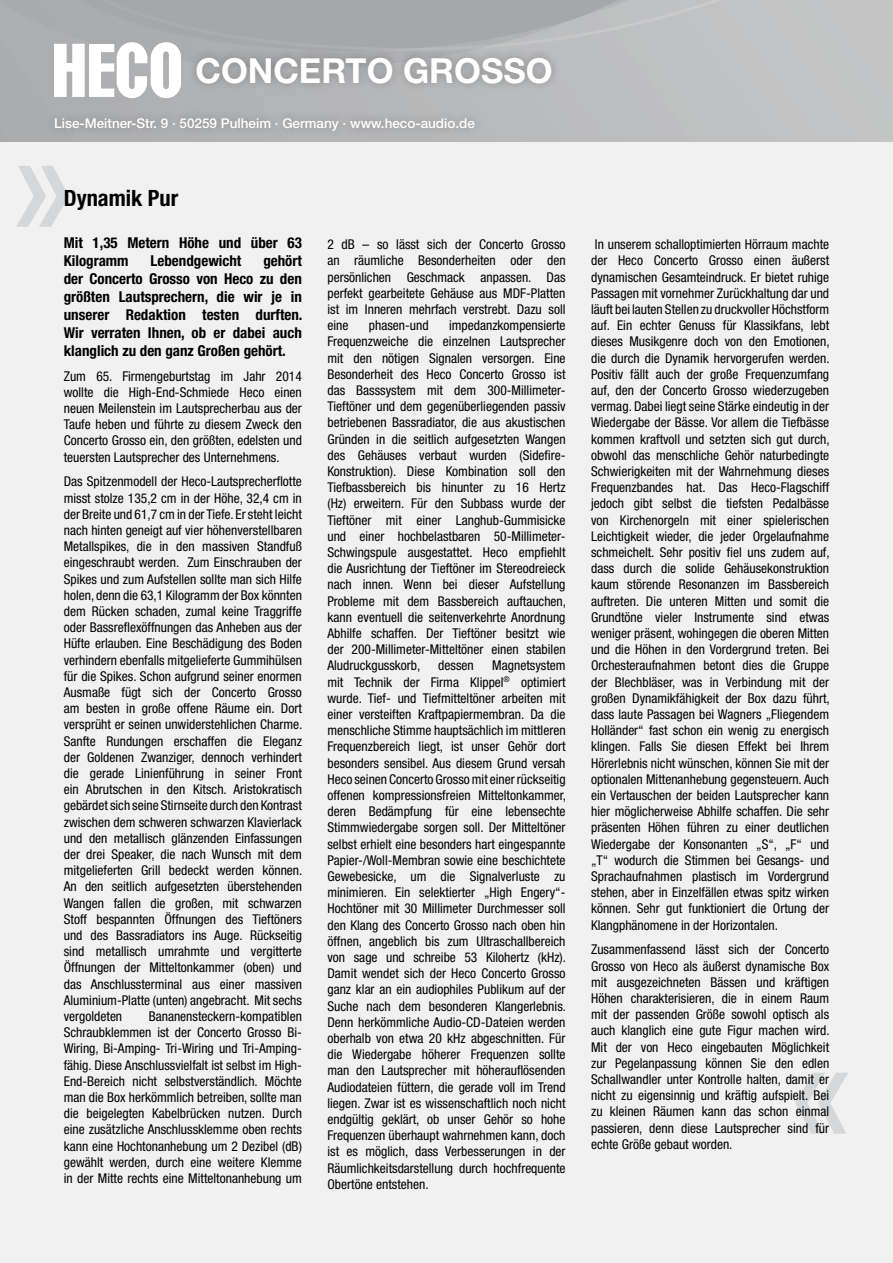
<style>
.page{position:relative;width:893px;height:1263px;background:#fff}
.page>*{position:absolute;margin:0;border:0;box-sizing:border-box;transform-origin:0 0}
.t1{font:700 34.5px "Helvetica Neue LT Std";color:#fff}
.t2{font:700 condensed 22.5px "Helvetica Neue LT Std";color:#000}
.t3{font:700 condensed 15px/18px "Helvetica Neue LT Std";color:#000}
.t4{font:condensed 13.5px/16.2px "Helvetica Neue LT Std";color:#000;text-align:justify}
.t5{font:500 13.5px "Helvetica Neue LT Std";color:#fff}
</style>
<div class="page">
<svg style="left:0;top:0;width:893px;height:142px;background:#b6b7b9"></svg>
<div style="left:0;top:142px;width:893px;height:1121px;background:#f1f1f2"></div>
<div style="left:45px;top:109px;width:439px;height:31px;background:#adaeb0"></div>
<div style="left:187px;top:48px;width:374px;height:44px;background:#000;opacity:.25"></div>
<svg style="left:54px;top:42px;width:127px;height:56px"></svg>
<svg style="left:16px;top:166px;width:53px;height:61px"></svg>
<svg style="left:795px;top:1073px;width:53px;height:61px"></svg>
<h1 class="t1" style="left:195px;top:49px;width:359px">CONC ERTO GROSSO</h1>
<p class="t5" style="left:54px;top:115px;width:422px">Lise-Meitner-Str. 9 · 50259 Pulheim · Germany · www.heco-audio.de</p>
<h2 class="t2" style="left:64px;top:185px;width:116px">Dynamik Pur</h2>
<p class="t3" style="left:64px;top:233px;width:240px">Mit 1,35 Metern Höhe und über 63<br>Kilogramm</p>
<p class="t3" style="left:64px;top:251px;width:240px;text-align:justify;text-indent:200px">gehört der Concerto Grosso von Heco zu den größten Lautsprechern, die wir je in unserer Redaktion testen durften.<br>Wir verraten Ihnen, ob er dabei auch klanglich zu den ganz Großen gehört.</p>
<p class="t4" style="left:64px;top:368px;width:240px">Zum 65. Firmengeburtstag im Jahr 2014 wollte die High-End-Schmiede Heco einen neuen Meilenstein im Lautsprecherbau aus der Taufe heben und führte zu diesem Zweck den Concerto Grosso ein, den größten, edelsten und teuersten Lautsprecher des Unternehmens.</p>
<p class="t4" style="left:64px;top:473px;width:240px">Das Spitzenmodell der Heco-Lautsprecherflotte misst stolze 135,2 cm in der Höhe, 32,4 cm in der Breite und 61,7 cm in der Tiefe. Er steht leicht nach hinten geneigt auf vier höhenverstellbaren Metallspikes, die in den massiven Standfuß eingeschraubt werden. Zum Einschrauben der Spikes und zum Aufstellen sollte man sich Hilfe holen, denn die 63,1 Kilogramm der Box könnten dem Rücken schaden, zumal keine Traggriffe oder Bassreflexöffnungen das Anheben aus der Hüfte erlauben. Eine Beschädigung des Boden verhindern ebenfalls mitgelieferte Gummihülsen für die Spikes. Schon aufgrund seiner enormen Ausmaße fügt sich der Concerto Grosso am besten in große offene Räume ein. Dort versprüht er seinen unwiderstehlichen Charme.<br>Sanfte Rundungen erschaffen die Eleganz der Goldenen Zwanziger, dennoch verhindert die gerade Linienführung in seiner Front ein Abrutschen in den Kitsch. Aristokratisch gebärdet sich seine Stirnseite durch den Kontrast zwischen dem schweren schwarzen Klavierlack und den metallisch glänzenden Einfassungen der drei Speaker, die nach Wunsch mit dem mitgelieferten Grill bedeckt werden können.<br>An den seitlich aufgesetzten überstehenden Wangen fallen die großen, mit schwarzen Stoff bespannten Öffnungen des Tieftöners und des Bassradiators ins Auge. Rückseitig sind metallisch umrahmte und vergitterte Öffnungen der Mitteltonkammer (oben) und das Anschlussterminal aus einer massiven Aluminium-Platte (unten) angebracht. Mit sechs vergoldeten</p>
<p class="t3" style="left:151px;top:251px;width:92px">Lebendgewicht</p>
<p class="t4" style="left:64px;top:1008px;width:240px;text-indent:85px">Bananensteckern-kompatiblen Schraubklemmen ist der Concerto Grosso Bi-Wiring, Bi-Amping- Tri-Wiring und Tri-Amping&shy;fähig. Diese Anschlussvielfalt ist selbst im High-End-Bereich nicht selbstverständlich. Möchte man die Box herkömmlich betreiben, sollte man die beigelegten Kabelbrücken nutzen. Durch eine zusätzliche Anschlussklemme oben rechts kann eine Hochtonanhebung um 2 Dezibel (dB) gewählt werden, durch eine weitere Klemme in der Mitte rechts eine Mitteltonanhebung um</p>
<p class="t4" style="left:327px;top:236px;width:240px">2 dB – so lässt sich der Concerto Grosso an räumliche Besonderheiten oder den persönlichen Geschmack anpassen. Das perfekt gearbeitete Gehäuse aus MDF-Platten ist im Inneren mehrfach verstrebt. Dazu soll eine</p>
<p class="t4" style="left:327px;top:317px;width:240px;text-indent:122px">impedanzkompensierte Frequenzweiche die einzelnen Lautsprecher mit den nötigen Signalen versorgen. Eine Besonderheit des Heco Concerto Grosso ist das Basssystem mit dem 300-Millimeter-Tieftöner und dem gegenüberliegenden passiv betriebenen Bassradiator, die aus akustischen Gründen in die seitlich aufgesetzten Wangen des Gehäuses verbaut wurden (Sidefire-Konstruktion). Diese Kombination soll den Tiefbassbereich bis hinunter zu 16 Hertz (Hz) erweitern. Für den Subbass wurde der Tieftöner mit einer Langhub-Gummisicke und einer hochbelastbaren 50-Millimeter-Schwingspule ausgestattet. Heco empfiehlt die Ausrichtung der Tieftöner im Stereodreieck nach innen. Wenn bei dieser Aufstellung Probleme mit dem Bassbereich auftauchen, kann eventuell die seitenverkehrte Anordnung Abhilfe schaffen. Der Tieftöner besitzt wie der 200-Millimeter-Mitteltöner einen stabilen Aludruckgusskorb,</p>
<p class="t4" style="left:369px;top:317px;width:61px">phasen-und</p>
<p class="t4" style="left:327px;top:657px;width:240px;text-indent:165px">Magnetsystem mit Technik der Firma Klippel<sup>®</sup> optimiert wurde. Tief- und Tiefmitteltöner arbeiten mit einer versteiften Kraftpapiermembran. Da die menschliche Stimme hauptsächlich im mittleren Frequenzbereich liegt, ist unser Gehör dort besonders sensibel. Aus diesem Grund versah Heco seinen Concerto Grosso mit einer rückseitig offenen kompressionsfreien Mitteltonkammer, deren Bedämpfung für eine lebensechte Stimmwiedergabe sorgen soll. Der Mitteltöner selbst erhielt eine besonders hart eingespannte Papier-/Woll-Membran sowie eine beschichtete Gewebesicke, um die Signalverluste zu minimieren. Ein selektierter „High Engery“- Hochtöner mit 30 Millimeter Durchmesser soll den Klang des Concerto Grosso nach oben hin öffnen, angeblich bis zum Ultraschallbereich von sage und schreibe 53 Kilohertz (kHz).<br>Damit wendet sich der Heco Concerto Grosso ganz klar an ein audiophiles Publikum auf der Suche nach dem besonderen Klangerlebnis.<br>Denn herkömmliche Audio-CD-Dateien werden oberhalb von etwa 20 kHz abgeschnitten. Für die Wiedergabe höherer Frequenzen sollte man den Lautsprecher mit höherauflösenden Audiodateien füttern, die gerade voll im Trend liegen. Zwar ist es wissenschaftlich noch nicht endgültig geklärt, ob unser Gehör so hohe Frequenzen überhaupt wahrnehmen kann, doch ist es möglich, dass Verbesserungen in der Räumlichkeitsdarstellung durch hochfrequente Obertöne entstehen.</p>
<p class="t4" style="left:438px;top:657px;width:37px">dessen</p>
<p class="t4" style="left:591px;top:236px;width:240px">In unserem schalloptimierten Hörraum machte der Heco Concerto Grosso einen äußerst dynamischen Gesamteindruck. Er bietet ruhige Passagen mit vornehmer Zurückhaltung dar und läuft bei lauten Stellen zu druckvoller Höchstform auf. Ein echter Genuss für Klassikfans, lebt dieses Musikgenre doch von den Emotionen, die durch die Dynamik hervorgerufen werden.<br>Positiv fällt auch der große Frequenzumfang auf, den der Concerto Grosso wiederzugeben vermag. Dabei liegt seine Stärke eindeutig in der Wiedergabe der Bässe. Vor allem die Tiefbässe kommen kraftvoll und setzten sich gut durch, obwohl das menschliche Gehör naturbedingte Schwierigkeiten mit der Wahrnehmung dieses Frequenzbandes hat. Das Heco-Flagschiff jedoch gibt selbst die tiefsten Pedalbässe von Kirchenorgeln mit einer spielerischen Leichtigkeit wieder, die jeder Orgelaufnahme schmeichelt. Sehr positiv fiel uns zudem auf, dass durch die solide Gehäusekonstruktion kaum störende Resonanzen im Bassbereich auftreten. Die unteren Mitten und somit die Grundtöne vieler Instrumente sind etwas weniger präsent, wohingegen die oberen Mitten und die Höhen in den Vordergrund treten. Bei Orchesteraufnahmen betont dies die Gruppe der Blechbläser, was in Verbindung mit der großen Dynamikfähigkeit der Box dazu führt, dass laute Passagen bei Wagners „Fliegendem Holländer“ fast schon ein wenig zu energisch klingen. Falls Sie diesen Effekt bei Ihrem Hörerlebnis nicht wünschen, können Sie mit der optionalen Mittenanhebung gegensteuern. Auch ein Vertauschen der beiden Lautsprecher kann hier möglicherweise Abhilfe schaffen. Die sehr präsenten Höhen führen zu einer deutlichen Wiedergabe der Konsonanten „S“, „F“ und „T“ wodurch die Stimmen bei Gesangs- und Sprachaufnahmen plastisch im Vordergrund stehen, aber in Einzelfällen etwas spitz wirken können. Sehr gut funktioniert die Ortung der Klangphänomene in der Horizontalen.</p>
<p class="t4" style="left:591px;top:941px;width:240px">Zusammenfassend lässt sich der Concerto Grosso von Heco als äußerst dynamische Box mit ausgezeichneten Bässen und kräftigen Höhen charakterisieren, die in einem Raum mit der passenden Größe sowohl optisch als auch klanglich eine gute Figur machen wird.<br>Mit der von Heco eingebauten Möglichkeit zur Pegelanpassung können Sie den edlen Schallwandler unter Kontrolle halten, damit er nicht zu eigensinnig und kräftig aufspielt. Bei zu kleinen Räumen kann das schon einmal passieren, denn diese Lautsprecher sind für echte Größe gebaut worden.</p>
</div>
